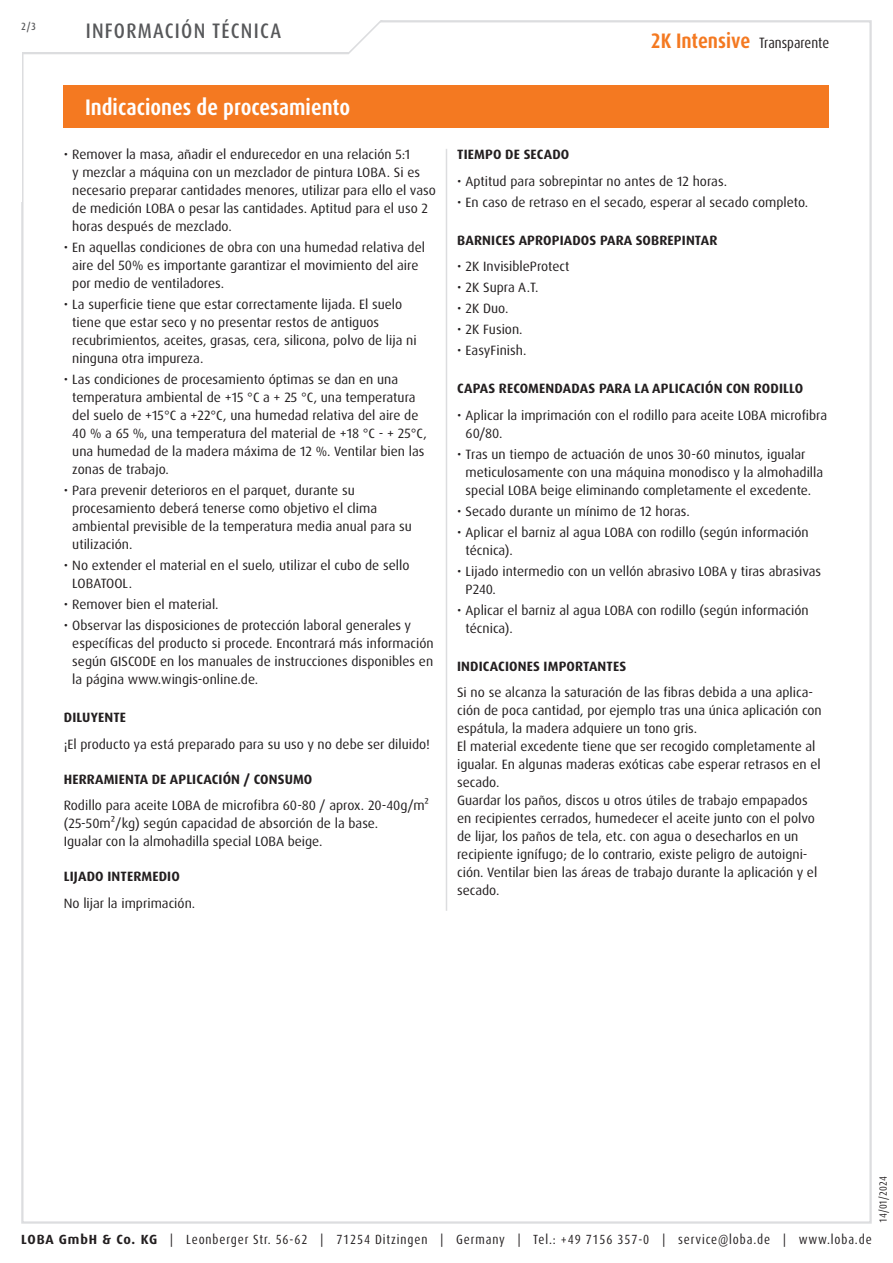
<style>
.page{position:relative;width:893px;height:1263px;background:#fff}
.page>*{position:absolute;margin:0;border:0;box-sizing:border-box;transform-origin:0 0}
.Abschnitt{font:700 condensed 22.5px "Dax Pro";color:#fff}
.t1{font:500 condensed 21px "Dax Pro";letter-spacing:.06em;color:#57585a}
.t2{font:condensed 15px "Dax Pro";color:#231f20}
.Text{font:13.5px/18px "Dax Pro";color:#231f20}
.t3{font:700 13.5px "Dax Pro";letter-spacing:.01em;color:#231f20}
.t4{font:condensed 13.35px "Dax Pro";letter-spacing:.065em;color:#231f20}
.t5{font:condensed 10.5px "Dax Pro";color:#231f20}
.t6{font:500 condensed 10.5px "Dax Pro";color:#57585a}
.s1{font-weight:700;font-size:21px;color:#f47921}
.s2{font-weight:700;font-stretch:normal}
</style>
<div class="page">
<svg style="left:22px;top:20px;width:410px;height:35px"></svg>
<div style="left:64px;top:85px;width:765px;height:43px;background:#f47921"></div>
<hr style="left:446px;top:149px;width:1px;height:762px;background:#dcdddf">
<p class="t6" style="left:21px;top:19px;width:16px">2/3</p>
<h2 class="t1" style="left:86px;top:17px;width:197px">INFORMACIÓN TÉCNICA</h2>
<p class="Abschnitt" style="left:85px;top:93px;width:267px">Indicaciones de procesamiento</p>
<p class="Text" style="left:72px;top:146px;width:365px;text-indent:-9px">• Remover la masa, añadir el endurecedor en una relación 5:1<br>y mezclar a máquina con un mezclador de pintura LOBA. Si es necesario preparar cantidades menores, utilizar para ello el vaso de medición LOBA o pesar las cantidades. Aptitud para el uso 2 horas después de mezclado.</p>
<p class="Text" style="left:72px;top:239px;width:354px;text-indent:-9px">• En aquellas condiciones de obra con una humedad relativa del aire del 50% es importante garantizar el movimiento del aire por medio de ventiladores.</p>
<p class="Text" style="left:72px;top:296px;width:346px;text-indent:-9px">• La superficie tiene que estar correctamente lijada. El suelo tiene que estar seco y no presentar restos de antiguos recubrimientos, aceites, grasas, cera, silicona, polvo de lija ni ninguna otra impureza.</p>
<p class="Text" style="left:72px;top:371px;width:356px;text-indent:-9px">• Las condiciones de procesamiento óptimas se dan en una temperatura ambiental de +15 °C a + 25 °C, una temperatura del suelo de +15°C a +22°C, una humedad relativa del aire de 40 % a 65 %, una temperatura del material de +18 °C - + 25°C, una humedad de la madera máxima de 12 %. Ventilar bien las zonas de trabajo.</p>
<p class="Text" style="left:72px;top:482px;width:341px;text-indent:-9px">• Para prevenir deterioros en el parquet, durante su procesamiento deberá tenerse como objetivo el clima ambiental previsible de la temperatura media anual para su utilización.</p>
<p class="Text" style="left:72px;top:557px;width:339px;text-indent:-9px">• No extender el material en el suelo, utilizar el cubo de sello<br>LOBATOOL.</p>
<p class="Text" style="left:64px;top:596px;width:156px">• Remover bien el material.</p>
<p class="Text" style="left:72px;top:617px;width:363px;text-indent:-9px">• Observar las disposiciones de protección laboral generales y específicas del producto si procede. Encontrará más información según GISCODE en los manuales de instrucciones disponibles en la página www.wingis-online.de.</p>
<p class="t3" style="left:64px;top:709px;width:64px">DILUYENTE</p>
<p class="Text" style="left:64px;top:735px;width:368px">¡El producto ya está preparado para su uso y no debe ser diluido!</p>
<p class="t3" style="left:64px;top:770px;width:250px">HERRAMIENTA DE APLICACIÓN / CONSUMO</p>
<p class="Text" style="left:64px;top:797px;width:367px">Rodillo para aceite LOBA de microfibra 60-80 / aprox. 20-40g/m² (25-50m²/kg) según capacidad de absorción de la base.</p>
<p class="Text" style="left:64px;top:833px;width:260px">Igualar con la almohadilla special LOBA beige.</p>
<p class="t3" style="left:64px;top:868px;width:118px">LIJADO INTERMEDIO</p>
<p class="Text" style="left:64px;top:894px;width:133px">No lijar la imprimación.</p>
<p class="t2" style="left:651px;top:34px;width:180px"><span class="s1">2K Intensive</span> Transparente</p>
<p class="t3" style="left:457px;top:146px;width:114px">TIEMPO DE SECADO</p>
<p class="Text" style="left:457px;top:172px;width:271px">• Aptitud para sobrepintar no antes de 12 horas.</p>
<p class="Text" style="left:457px;top:193px;width:352px">• En caso de retraso en el secado, esperar al secado completo.</p>
<p class="t3" style="left:457px;top:231px;width:262px">BARNICES APROPIADOS PARA SOBREPINTAR</p>
<p class="Text" style="left:457px;top:258px;width:114px">• 2K InvisibleProtect</p>
<p class="Text" style="left:457px;top:279px;width:83px">• 2K Supra A.T.</p>
<p class="Text" style="left:457px;top:300px;width:53px">• 2K Duo.</p>
<p class="Text" style="left:457px;top:321px;width:67px">• 2K Fusion.</p>
<p class="Text" style="left:457px;top:342px;width:71px">• EasyFinish.</p>
<p class="t3" style="left:457px;top:380px;width:348px">CAPAS RECOMENDADAS PARA LA APLICACIÓN CON RODILLO</p>
<p class="Text" style="left:466px;top:406px;width:363px;text-indent:-9px">• Aplicar la imprimación con el rodillo para aceite LOBA microfibra<br>60/80.</p>
<p class="Text" style="left:466px;top:445px;width:359px;text-indent:-9px">• Tras un tiempo de actuación de unos 30-60 minutos, igualar meticulosamente con una máquina monodisco y la almohadilla special LOBA beige eliminando completamente el excedente.</p>
<p class="Text" style="left:457px;top:502px;width:234px">• Secado durante un mínimo de 12 horas.</p>
<p class="Text" style="left:466px;top:523px;width:345px;text-indent:-9px">• Aplicar el barniz al agua LOBA con rodillo (según información técnica).</p>
<p class="Text" style="left:466px;top:562px;width:357px;text-indent:-9px">• Lijado intermedio con un vellón abrasivo LOBA y tiras abrasivas<br>P240.</p>
<p class="Text" style="left:466px;top:601px;width:345px;text-indent:-9px">• Aplicar el barniz al agua LOBA con rodillo (según información técnica).</p>
<p class="t3" style="left:457px;top:657px;width:171px">INDICACIONES IMPORTANTES</p>
<p class="Text" style="left:457px;top:684px;width:366px">Si no se alcanza la saturación de las fibras debida a una aplica&shy;ción de poca cantidad, por ejemplo tras una única aplicación con espátula, la madera adquiere un tono gris.</p>
<p class="Text" style="left:457px;top:738px;width:365px">El material excedente tiene que ser recogido completamente al igualar. En algunas maderas exóticas cabe esperar retrasos en el secado.</p>
<p class="Text" style="left:457px;top:792px;width:362px">Guardar los paños, discos u otros útiles de trabajo empapados en recipientes cerrados, humedecer el aceite junto con el polvo de lijar, los paños de tela, etc. con agua o desecharlos en un recipiente ignífugo; de lo contrario, existe peligro de autoigni&shy;ción. Ventilar bien las áreas de trabajo durante la aplicación y el secado.</p>
<p class="t5" style="left:876px;top:1222px;width:48px;rotate:-90deg">14/01/2024</p>
<p class="t4" style="left:21px;top:1230px;width:852px"><span class="s2">LOBA GmbH &amp; Co. KG</span> | Leonberger Str. 56-62 | 71254 Ditzingen | Germany | Tel.: +49 7156 357-0 | service@loba.de | www.loba.de</p>
</div>
